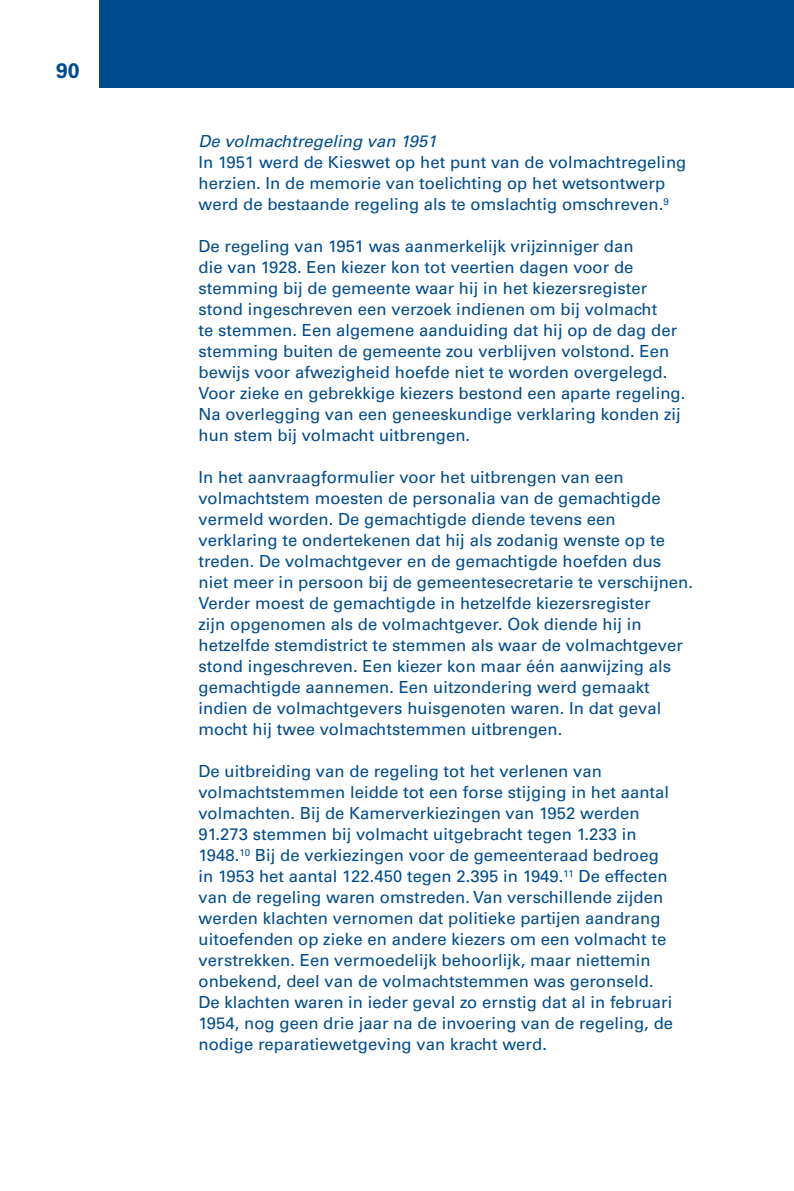
<style>
.page{position:relative;width:794px;height:1191px;background:#fff}
.page>*{position:absolute;margin:0;border:0;box-sizing:border-box;transform-origin:0 0}
.t1{font:700 21px "Univers";color:#004b8d}
.t2{font:16.62px/21px "Univers";letter-spacing:.005em;color:#004b8d}
.t3{font:italic 16.62px "Univers";letter-spacing:.005em;color:#004b8d}
</style>
<div class="page">
<div style="left:99px;top:0;width:695px;height:88px;background:#004b8d"></div>
<p class="t1" style="left:56px;top:58px;width:25px">90</p>
<p class="t3" style="left:198px;top:131px;width:240px">De volmachtregeling van 1951</p>
<p class="t2" style="left:198px;top:152px;width:489px">In 1951 werd de Kieswet op het punt van de volmachtregeling herzien. In de memorie van toelichting op het wetsontwerp werd de bestaande regeling als te omslachtig omschreven.<sup>9</sup></p>
<p class="t2" style="left:198px;top:236px;width:488px">De regeling van 1951 was aanmerkelijk vrijzinniger dan<br>die van 1928. Een kiezer kon tot veertien dagen voor de stemming bij de gemeente waar hij in het kiezersregister stond ingeschreven een verzoek indienen om bij volmacht<br>te stemmen. Een algemene aanduiding dat hij op de dag der stemming buiten de gemeente zou verblijven volstond. Een bewijs voor afwezigheid hoefde niet te worden overgelegd.<br>Voor zieke en gebrekkige kiezers bestond een aparte regeling.<br>Na overlegging van een geneeskundige verklaring konden zij hun stem bij volmacht uitbrengen.</p>
<p class="t2" style="left:198px;top:467px;width:496px">In het aanvraagformulier voor het uitbrengen van een volmachtstem moesten de personalia van de gemachtigde vermeld worden. De gemachtigde diende tevens een verklaring te ondertekenen dat hij als zodanig wenste op te treden. De volmachtgever en de gemachtigde hoefden dus niet meer in persoon bij de gemeentesecretarie te verschijnen.<br>Verder moest de gemachtigde in hetzelfde kiezersregister<br>zijn opgenomen als de volmachtgever. Ook diende hij in hetzelfde stemdistrict te stemmen als waar de volmachtgever stond ingeschreven. Een kiezer kon maar één aanwijzing als gemachtigde aannemen. Een uitzondering werd gemaakt indien de volmachtgevers huisgenoten waren. In dat geval mocht hij twee volmachtstemmen uitbrengen.</p>
<p class="t2" style="left:198px;top:761px;width:476px">De uitbreiding van de regeling tot het verlenen van volmachtstemmen leidde tot een forse stijging in het aantal volmachten. Bij de Kamerverkiezingen van 1952 werden 91.273 stemmen bij volmacht uitgebracht tegen 1.233 in 1948.<sup>10</sup> Bij de verkiezingen voor de gemeenteraad bedroeg in 1953 het aantal 122.450 tegen 2.395 in 1949.<sup>11</sup> De effecten van de regeling waren omstreden. Van verschillende zijden werden klachten vernomen dat politieke partijen aandrang uitoefenden op zieke en andere kiezers om een volmacht te verstrekken. Een vermoedelijk behoorlijk, maar niettemin onbekend, deel van de volmachtstemmen was geronseld.<br>De klachten waren in ieder geval zo ernstig dat al in februari 1954, nog geen drie jaar na de invoering van de regeling, de nodige reparatiewetgeving van kracht werd.</p>
</div>
